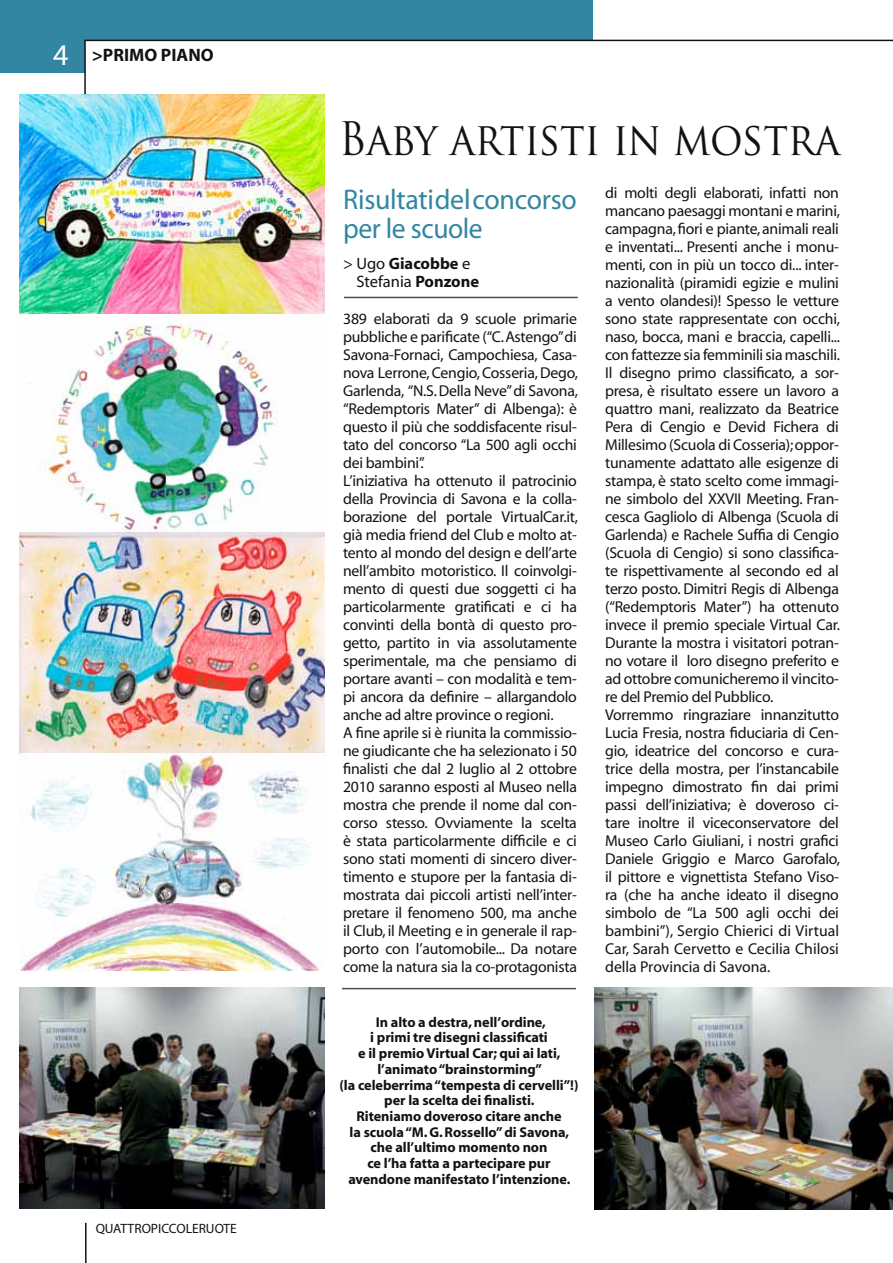
<style>
.page{position:relative;width:893px;height:1263px;background:#fff}
.page>*{position:absolute;margin:0;border:0;box-sizing:border-box;transform-origin:0 0}
.t1{font:45px "Trajan Pro";letter-spacing:-.01em;color:#121212;scale:.9 1}
.t2{font:28.5px/28.5px "Myriad";letter-spacing:-.01em;color:#3286a2}
.t3{font:700 18px "Myriad";color:#121212}
.t4{font:700 16.5px/18px "Myriad";color:#121212}
.t5{font:15.75px/18px "Myriad";letter-spacing:-.015em;color:#121212}
.t6{font:700 14.25px/15.8px "Myriad";letter-spacing:-.005em;color:#121212;text-align:center}
.t7{font:13.5px "Myriad";color:#121212}
.s1{font-weight:400;font-size:30px;color:#fff}
.s2{font-weight:400}
</style>
<div class="page">
<div style="left:0;top:0;width:592px;height:73px;background:#3286a2"></div>
<div style="left:85px;top:40px;width:725px;height:54px;background:#fff"></div>
<hr style="left:85px;top:1223px;width:2px;height:40px;background:#121212">
<hr style="left:84px;top:40px;width:809px;height:1px;background:#121212">
<hr style="left:84px;top:40px;width:2px;height:68px;background:#121212">
<img style="left:20px;top:95px;width:304px;height:436px">
<img style="left:20px;top:533px;width:304px;height:437px">
<img style="left:20px;top:988px;width:304px;height:221px">
<img style="left:594px;top:988px;width:299px;height:221px">
<hr style="left:344px;top:297px;width:234px;height:1px;background:#4a4c4b">
<hr style="left:342px;top:988px;width:234px;height:1px;background:#4a4c4b">
<p class="t3" style="left:53px;top:46px;width:162px"><span class="s1">4</span> &gt;PRIMO PIANO</p>
<p class="t7" style="left:96px;top:1221px;width:143px">QUATTROPICCOLERUOTE</p>
<h1 class="t1" style="left:339px;top:110px;width:558px">Baby artisti in mostra</h1>
<h2 class="t2" style="left:343px;top:187px;width:235px">Risultati del concorso per le scuole</h2>
<p class="t4" style="left:356px;top:255px;width:124px;text-indent:-13px"><span class="s2">&gt; Ugo</span> Giacobbe <span class="s2">e<br>Stefania</span> Ponzone</p>
<p class="t5" style="left:343px;top:310px;width:236px">389 elaborati da 9 scuole primarie pubbliche e parificate (“C. Astengo” di Savona-Fornaci, Campochiesa, Casa&shy;nova Lerrone, Cengio, Cosseria, Dego, Garlenda, “N.S. Della Neve” di Savona, “Redemptoris Mater” di Albenga): è questo il più che soddisfacente risul&shy;tato del concorso “La 500 agli occhi dei bambini”.<br>L’iniziativa ha ottenuto il patrocinio della Provincia di Savona e la colla&shy;borazione del portale VirtualCar.it, già media friend del Club e molto at&shy;tento al mondo del design e dell’arte nell’ambito motoristico. Il coinvolgi&shy;mento di questi due soggetti ci ha particolarmente gratificati e ci ha convinti della bontà di questo pro&shy;getto, partito in via assolutamente sperimentale, ma che pensiamo di portare avanti – con modalità e tem&shy;pi ancora da definire – allargandolo anche ad altre province o regioni.<br>A fine aprile si è riunita la commissio&shy;ne giudicante che ha selezionato i 50 finalisti che dal 2 luglio al 2 ottobre 2010 saranno esposti al Museo nella mostra che prende il nome dal con&shy;corso stesso. Ovviamente la scelta è stata particolarmente difficile e ci sono stati momenti di sincero diver&shy;timento e stupore per la fantasia di&shy;mostrata dai piccoli artisti nell’inter&shy;pretare il fenomeno 500, ma anche il Club, il Meeting e in generale il rap&shy;porto con l’automobile... Da notare come la natura sia la co-protagonista</p>
<p class="t6" style="left:340px;top:1014px;width:240px">In alto a destra, nell’ordine,<br>i primi tre disegni classificati<br>e il premio Virtual Car; qui ai lati, l’animato “brainstorming”<br>(la celeberrima “tempesta di cervelli”!) per la scelta dei finalisti.<br>Riteniamo doveroso citare anche<br>la scuola “M. G. Rossello” di Savona, che all’ultimo momento non<br>ce l’ha fatta a partecipare pur avendone manifestato l’intenzione.</p>
<p class="t5" style="left:605px;top:185px;width:237px">di molti degli elaborati, infatti non mancano paesaggi montani e marini, campagna, fiori e piante, animali reali e inventati... Presenti anche i monu&shy;menti, con in più un tocco di... inter&shy;nazionalità (piramidi egizie e mulini a vento olandesi)! Spesso le vetture sono state rappresentate con occhi, naso, bocca, mani e braccia, capelli... con fattezze sia femminili sia maschili.<br>Il disegno primo classificato, a sor&shy;presa, è risultato essere un lavoro a quattro mani, realizzato da Beatrice Pera di Cengio e Devid Fichera di Millesimo (Scuola di Cosseria); oppor&shy;tunamente adattato alle esigenze di stampa, è stato scelto come immagi&shy;ne simbolo del XXVII Meeting. Fran&shy;cesca Gagliolo di Albenga (Scuola di Garlenda) e Rachele Suffia di Cengio (Scuola di Cengio) si sono classifica&shy;te rispettivamente al secondo ed al terzo posto. Dimitri Regis di Albenga (“Redemptoris Mater”) ha ottenuto invece il premio speciale Virtual Car.<br>Durante la mostra i visitatori potran&shy;no votare il loro disegno preferito e ad ottobre comunicheremo il vincito&shy;re del Premio del Pubblico.<br>Vorremmo ringraziare innanzitutto Lucia Fresia, nostra fiduciaria di Cen&shy;gio, ideatrice del concorso e cura&shy;trice della mostra, per l’instancabile impegno dimostrato fin dai primi passi dell’iniziativa; è doveroso ci&shy;tare inoltre il viceconservatore del Museo Carlo Giuliani, i nostri grafici Daniele Griggio e Marco Garofalo, il pittore e vignettista Stefano Viso&shy;ra (che ha anche ideato il disegno simbolo de “La 500 agli occhi dei bambini”), Sergio Chierici di Virtual Car, Sarah Cervetto e Cecilia Chilosi della Provincia di Savona.</p>
</div>
